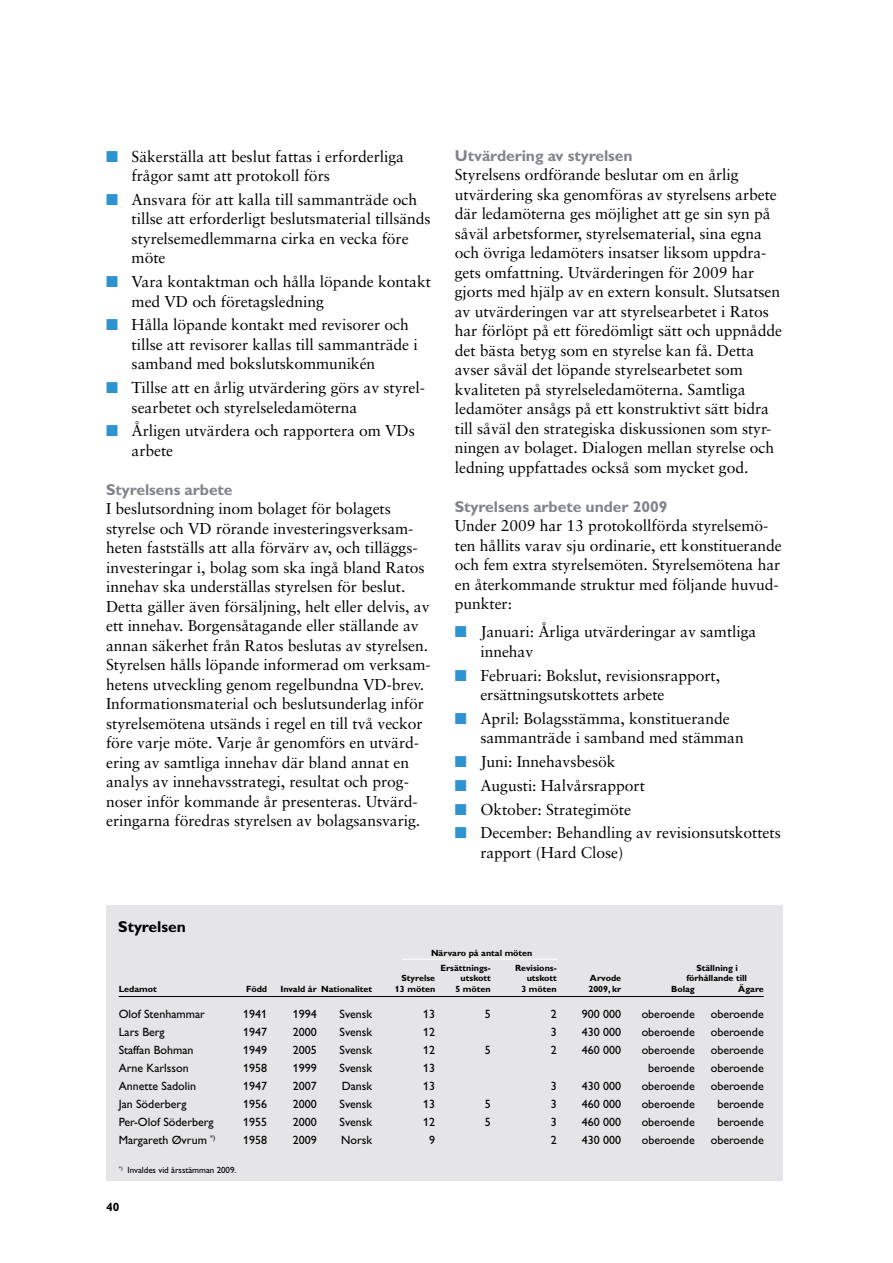
<style>
.page{position:relative;width:893px;height:1263px;background:#fff}
.page>*{position:absolute;margin:0;border:0;box-sizing:border-box;transform-origin:0 0}
.t1{font:15.75px/19.5px "Sabon";letter-spacing:-.005em;color:#000}
.t2{font:700 15.75px "Ratos Gill";letter-spacing:-.005em;color:#81848a}
.t3{font:700 15.75px "Ratos Gill";letter-spacing:-.005em;color:#000}
.t4{font:12px "Ratos Gill";color:#000}
.t5{font:700 12px "Ratos Gill";color:#000}
.t6{font:700 9px/14.7px "Ratos Gill";color:#000}
.t7{font:9px "Ratos Gill";letter-spacing:-.005em;color:#000}
.s1{color:#2e93d1}
</style>
<div class="page">
<div style="left:106px;top:906px;width:676px;height:275px;background:#e5e5e7"></div>
<hr style="left:119px;top:996px;width:645px;height:1px;background:#000">
<hr style="left:402px;top:959px;width:156px;height:1px;background:#fff">
<p class="t1" style="left:132px;top:148px;width:274px;text-indent:-26px"><span class="s1">■</span> Säkerställa att beslut fattas i erforderliga frågor samt att protokoll förs</p>
<p class="t1" style="left:132px;top:191px;width:301px;text-indent:-26px"><span class="s1">■</span> Ansvara för att kalla till sammanträde och tillse att erforderligt beslutsmaterial tillsänds styrelsemedlemmarna cirka en vecka före möte</p>
<p class="t1" style="left:132px;top:273px;width:301px;text-indent:-26px"><span class="s1">■</span> Vara kontaktman och hålla löpande kontakt med VD och företagsledning</p>
<p class="t1" style="left:132px;top:317px;width:288px;text-indent:-26px"><span class="s1">■</span> Hålla löpande kontakt med revisorer och tillse att revisorer kallas till sammanträde i samband med bokslutskommunikén</p>
<p class="t1" style="left:132px;top:379px;width:295px;text-indent:-26px"><span class="s1">■</span> Tillse att en årlig utvärdering görs av styrel&shy;searbetet och styrelseledamöterna</p>
<p class="t1" style="left:132px;top:423px;width:285px;text-indent:-26px"><span class="s1">■</span> Årligen utvärdera och rapportera om VDs arbete</p>
<p class="t2" style="left:106px;top:484px;width:128px">Styrelsens arbete</p>
<p class="t1" style="left:106px;top:501px;width:326px">I beslutsordning inom bolaget för bolagets styrelse och VD rörande investeringsverksam&shy;heten fastställs att alla förvärv av, och tilläggs&shy;investeringar i, bolag som ska ingå bland Ratos innehav ska underställas styrelsen för beslut.<br>Detta gäller även försäljning, helt eller delvis, av ett innehav. Borgensåtagande eller ställande av annan säkerhet från Ratos beslutas av styrelsen.<br>Styrelsen hålls löpande informerad om verksam&shy;hetens utveckling genom regelbundna VD-brev.<br>Informationsmaterial och beslutsunderlag inför styrelsemötena utsänds i regel en till två veckor före varje möte. Varje år genomförs en utvärd&shy;ering av samtliga innehav där bland annat en analys av innehavsstrategi, resultat och prog&shy;noser inför kommande år presenteras. Utvärd&shy;eringarna föredras styrelsen av bolagsansvarig.</p>
<p class="t3" style="left:118px;top:921px;width:69px">Styrelsen</p>
<p class="t2" style="left:455px;top:150px;width:179px">Utvärdering av styrelsen</p>
<p class="t1" style="left:455px;top:166px;width:329px">Styrelsens ordförande beslutar om en årlig utvärdering ska genomföras av styrelsens arbete där ledamöterna ges möjlighet att ge sin syn på såväl arbetsformer, styrelsematerial, sina egna och övriga ledamöters insatser liksom uppdra&shy;gets omfattning. Utvärderingen för 2009 har gjorts med hjälp av en extern konsult. Slutsatsen av utvärderingen var att styrelsearbetet i Ratos har förlöpt på ett föredömligt sätt och uppnådde det bästa betyg som en styrelse kan få. Detta avser såväl det löpande styrelsearbetet som kvaliteten på styrelseledamöterna. Samtliga ledamöter ansågs på ett konstruktivt sätt bidra till såväl den strategiska diskussionen som styr&shy;ningen av bolaget. Dialogen mellan styrelse och ledning uppfattades också som mycket god.</p>
<p class="t2" style="left:455px;top:501px;width:214px">Styrelsens arbete under 2009</p>
<p class="t1" style="left:455px;top:517px;width:328px">Under 2009 har 13 protokollförda styrelsemö&shy;ten hållits varav sju ordinarie, ett konstituerande och fem extra styrelsemöten. Styrelsemötena har en återkommande struktur med följande huvud&shy;punkter:</p>
<p class="t1" style="left:480px;top:623px;width:278px;text-indent:-26px"><span class="s1">■</span> Januari: Årliga utvärderingar av samtliga innehav</p>
<p class="t1" style="left:480px;top:667px;width:241px;text-indent:-26px"><span class="s1">■</span> Februari: Bokslut, revisions rapport, ersättningsutskottets arbete</p>
<p class="t1" style="left:480px;top:710px;width:265px;text-indent:-26px"><span class="s1">■</span> April: Bolagsstämma, konstituerande sammanträde i samband med stämman</p>
<p class="t1" style="left:455px;top:753px;width:162px"><span class="s1">■</span> Juni: Innehavsbesök</p>
<p class="t1" style="left:455px;top:777px;width:192px"><span class="s1">■</span> Augusti: Halvårsrapport</p>
<p class="t1" style="left:455px;top:801px;width:178px"><span class="s1">■</span> Oktober: Strategimöte</p>
<p class="t1" style="left:480px;top:824px;width:302px;text-indent:-26px"><span class="s1">■</span> December: Behandling av revisionsutskottets rapport (Hard Close)</p>
<p class="t6" style="left:440px;top:947px;width:94px;text-indent:-9px">Närvaro på antal möten<br>Ersättnings-</p>
<p class="t6" style="left:515px;top:961px;width:43px">Revisions-</p>
<p class="t6" style="left:696px;top:961px;width:43px">Ställning i</p>
<p class="t6" style="left:401px;top:972px;width:35px">Styrelse</p>
<p class="t6" style="left:461px;top:972px;width:32px">utskott</p>
<p class="t6" style="left:527px;top:972px;width:32px">utskott</p>
<p class="t6" style="left:590px;top:972px;width:33px">Arvode</p>
<p class="t6" style="left:686px;top:972px;width:62px">förhållande till</p>
<p class="t6" style="left:119px;top:982px;width:40px">Ledamot</p>
<p class="t6" style="left:246px;top:982px;width:23px">Född</p>
<p class="t6" style="left:280px;top:982px;width:93px">Invald år Nationalitet</p>
<p class="t6" style="left:395px;top:982px;width:42px">13 möten</p>
<p class="t6" style="left:455px;top:982px;width:37px">5 möten</p>
<p class="t6" style="left:521px;top:982px;width:37px">3 möten</p>
<p class="t6" style="left:588px;top:982px;width:34px">2009, kr</p>
<p class="t6" style="left:671px;top:982px;width:25px">Bolag</p>
<p class="t6" style="left:738px;top:982px;width:27px">Ägare</p>
<p class="t4" style="left:119px;top:1010px;width:88px">Olof Stenhammar</p>
<p class="t4" style="left:243px;top:1010px;width:25px">1941</p>
<p class="t4" style="left:293px;top:1010px;width:25px">1994</p>
<p class="t4" style="left:340px;top:1010px;width:34px">Svensk</p>
<p class="t4" style="left:423px;top:1010px;width:13px">13</p>
<p class="t4" style="left:485px;top:1010px;width:7px">5</p>
<p class="t4" style="left:551px;top:1010px;width:7px">2</p>
<p class="t4" style="left:582px;top:1010px;width:41px">900 000</p>
<p class="t4" style="left:642px;top:1010px;width:55px">oberoende</p>
<p class="t4" style="left:711px;top:1010px;width:55px">oberoende</p>
<p class="t4" style="left:119px;top:1028px;width:48px">Lars Berg</p>
<p class="t4" style="left:243px;top:1028px;width:25px">1947</p>
<p class="t4" style="left:293px;top:1028px;width:25px">2000</p>
<p class="t4" style="left:340px;top:1028px;width:34px">Svensk</p>
<p class="t4" style="left:423px;top:1028px;width:13px">12</p>
<p class="t4" style="left:551px;top:1028px;width:7px">3</p>
<p class="t4" style="left:582px;top:1028px;width:41px">430 000</p>
<p class="t4" style="left:642px;top:1028px;width:55px">oberoende</p>
<p class="t4" style="left:711px;top:1028px;width:55px">oberoende</p>
<p class="t4" style="left:119px;top:1046px;width:76px">Staffan Bohman</p>
<p class="t4" style="left:243px;top:1046px;width:25px">1949</p>
<p class="t4" style="left:293px;top:1046px;width:25px">2005</p>
<p class="t4" style="left:340px;top:1046px;width:34px">Svensk</p>
<p class="t4" style="left:423px;top:1046px;width:13px">12</p>
<p class="t4" style="left:485px;top:1046px;width:7px">5</p>
<p class="t4" style="left:551px;top:1046px;width:7px">2</p>
<p class="t4" style="left:582px;top:1046px;width:41px">460 000</p>
<p class="t4" style="left:642px;top:1046px;width:55px">oberoende</p>
<p class="t4" style="left:711px;top:1046px;width:55px">oberoende</p>
<p class="t4" style="left:119px;top:1064px;width:72px">Arne Karlsson</p>
<p class="t4" style="left:243px;top:1064px;width:25px">1958</p>
<p class="t4" style="left:293px;top:1064px;width:25px">1999</p>
<p class="t4" style="left:340px;top:1064px;width:34px">Svensk</p>
<p class="t4" style="left:423px;top:1064px;width:13px">13</p>
<p class="t4" style="left:648px;top:1064px;width:48px">beroende</p>
<p class="t4" style="left:711px;top:1064px;width:55px">oberoende</p>
<p class="t4" style="left:119px;top:1082px;width:79px">Annette Sadolin</p>
<p class="t4" style="left:243px;top:1082px;width:25px">1947</p>
<p class="t4" style="left:293px;top:1082px;width:25px">2007</p>
<p class="t4" style="left:342px;top:1082px;width:32px">Dansk</p>
<p class="t4" style="left:423px;top:1082px;width:13px">13</p>
<p class="t4" style="left:551px;top:1082px;width:7px">3</p>
<p class="t4" style="left:582px;top:1082px;width:41px">430 000</p>
<p class="t4" style="left:642px;top:1082px;width:55px">oberoende</p>
<p class="t4" style="left:711px;top:1082px;width:55px">oberoende</p>
<p class="t4" style="left:119px;top:1100px;width:69px">Jan Söderberg</p>
<p class="t4" style="left:243px;top:1100px;width:25px">1956</p>
<p class="t4" style="left:293px;top:1100px;width:25px">2000</p>
<p class="t4" style="left:340px;top:1100px;width:34px">Svensk</p>
<p class="t4" style="left:423px;top:1100px;width:13px">13</p>
<p class="t4" style="left:485px;top:1100px;width:7px">5</p>
<p class="t4" style="left:551px;top:1100px;width:7px">3</p>
<p class="t4" style="left:582px;top:1100px;width:41px">460 000</p>
<p class="t4" style="left:642px;top:1100px;width:55px">oberoende</p>
<p class="t4" style="left:717px;top:1100px;width:48px">beroende</p>
<p class="t4" style="left:119px;top:1118px;width:97px">Per-Olof Söderberg</p>
<p class="t4" style="left:243px;top:1118px;width:25px">1955</p>
<p class="t4" style="left:293px;top:1118px;width:25px">2000</p>
<p class="t4" style="left:340px;top:1118px;width:34px">Svensk</p>
<p class="t4" style="left:423px;top:1118px;width:13px">12</p>
<p class="t4" style="left:485px;top:1118px;width:7px">5</p>
<p class="t4" style="left:551px;top:1118px;width:7px">3</p>
<p class="t4" style="left:582px;top:1118px;width:41px">460 000</p>
<p class="t4" style="left:642px;top:1118px;width:55px">oberoende</p>
<p class="t4" style="left:717px;top:1118px;width:48px">beroende</p>
<p class="t4" style="left:119px;top:1136px;width:98px">Margareth Øvrum <sup>*)</sup></p>
<p class="t4" style="left:243px;top:1136px;width:25px">1958</p>
<p class="t4" style="left:293px;top:1136px;width:25px">2009</p>
<p class="t4" style="left:341px;top:1136px;width:33px">Norsk</p>
<p class="t4" style="left:429px;top:1136px;width:7px">9</p>
<p class="t4" style="left:551px;top:1136px;width:7px">2</p>
<p class="t4" style="left:582px;top:1136px;width:41px">430 000</p>
<p class="t4" style="left:642px;top:1136px;width:55px">oberoende</p>
<p class="t4" style="left:711px;top:1136px;width:55px">oberoende</p>
<p class="t7" style="left:119px;top:1166px;width:119px"><sup>*)</sup> Invaldes vid årsstämman 2009.</p>
<p class="t5" style="left:106px;top:1203px;width:15px">40</p>
</div>
